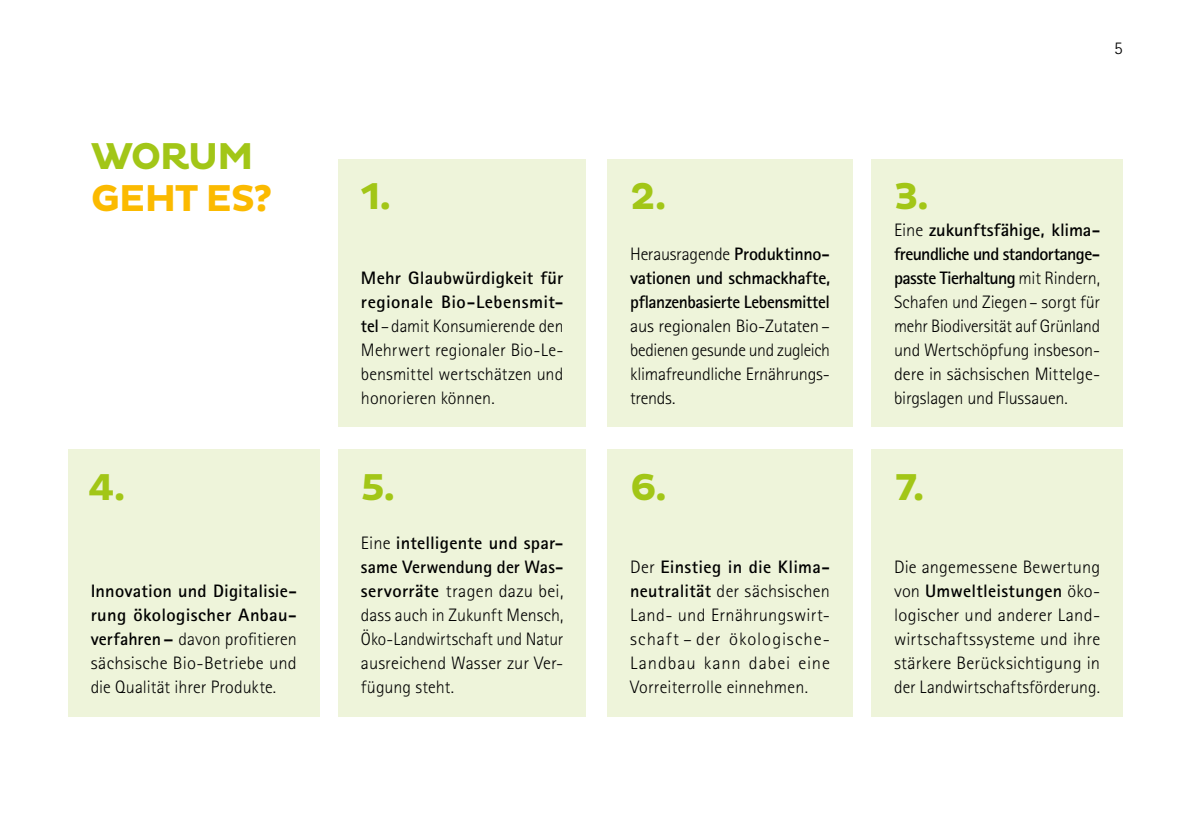
<style>
.page{position:relative;width:1191px;height:840px;background:#fff}
.page>*{position:absolute;margin:0;border:0;box-sizing:border-box;transform-origin:0 0}
.p_fließttext{font:700 38px "Pluto";color:#a2c617}
.t1{font:700 38px/42px "Pluto";letter-spacing:-.04em;color:#fbba00}
.p_fließttext-2{font:300 18px/24px "Rotis Sans Serif Pro";color:#000;text-align:justify}
.s1{color:#a2c617}
.s2{font-weight:700}
</style>
<div class="page">
<div style="left:68px;top:449px;width:251px;height:267px;background:#eef4da"></div>
<div style="left:338px;top:449px;width:248px;height:267px;background:#eef4da"></div>
<div style="left:607px;top:449px;width:245px;height:267px;background:#eef4da"></div>
<div style="left:871px;top:449px;width:252px;height:267px;background:#eef4da"></div>
<div style="left:338px;top:159px;width:248px;height:268px;background:#eef4da"></div>
<div style="left:607px;top:159px;width:245px;height:268px;background:#eef4da"></div>
<div style="left:871px;top:159px;width:252px;height:268px;background:#eef4da"></div>
<p class="p_fließttext-2" style="left:1114px;top:37px;width:10px">5</p>
<h1 class="t1" style="left:91px;top:136px;width:183px"><span class="s1">WORUM<br></span>GEHT ES?</h1>
<p class="p_fließttext" style="left:361px;top:175px;width:32px">1.</p>
<p class="p_fließttext" style="left:630px;top:175px;width:38px">2.</p>
<p class="p_fließttext" style="left:894px;top:175px;width:36px">3.</p>
<p class="p_fließttext-2" style="left:361px;top:266px;width:204px"><span class="s2">Mehr Glaubwürdigkeit für regionale Bio-Lebensmit&shy;tel</span>–damit Konsumierende den Mehrwert regionaler Bio-Le&shy;bensmittel wertschätzen und honorieren können.</p>
<p class="p_fließttext-2" style="left:630px;top:242px;width:201px">Herausragende <span class="s2">Produktinno&shy;vationen und schmackhafte, pflanzenbasierte Lebensmittel </span>aus regionalen Bio-Zutaten– bedienen gesunde und zugleich klimafreundliche Ernährungs&shy;trends.</p>
<p class="p_fließttext-2" style="left:894px;top:218px;width:208px">Eine <span class="s2">zukunftsfähige, klima&shy;freundliche und standortange&shy;passte Tierhaltung</span> mit Rindern, Schafen und Ziegen– sorgt für mehr Biodiversität auf Grünland und Wertschöpfung insbeson&shy;dere in sächsischen Mittelge&shy;birgslagen und Flussauen.</p>
<p class="p_fließttext" style="left:88px;top:465px;width:39px">4.</p>
<p class="p_fließttext" style="left:361px;top:465px;width:36px">5.</p>
<p class="p_fließttext" style="left:630px;top:465px;width:38px">6.</p>
<p class="p_fließttext" style="left:895px;top:465px;width:31px">7.</p>
<p class="p_fließttext-2" style="left:91px;top:578px;width:208px"><span class="s2">Innovation und Digitalisie&shy;rung ökologischer Anbau&shy;verfahren–</span> davon profitieren sächsische Bio-Betriebe und die Qualität ihrer Produkte.</p>
<p class="p_fließttext-2" style="left:361px;top:530px;width:204px">Eine <span class="s2">intelligente und spar&shy;same Verwendung der Was&shy;servorräte</span> tragen dazu bei, dass auch in Zukunft Mensch, Öko-Landwirtschaft und Natur ausreichend Wasser zur Ver&shy;fügung steht.</p>
<p class="p_fließttext-2" style="left:630px;top:554px;width:201px">Der <span class="s2">Einstieg in die Klima&shy;neutralität</span> der sächsischen Land- und Ernährungswirt&shy;schaft – der ökologische-Landbau kann dabei eine Vorreiterrolle einnehmen.</p>
<p class="p_fließttext-2" style="left:894px;top:554px;width:208px">Die angemessene Bewertung von <span class="s2">Umweltleistungen</span> öko&shy;logischer und anderer Land&shy;wirtschaftssysteme und ihre stärkere Berücksichtigung in der Landwirtschaftsförderung.</p>
</div>
